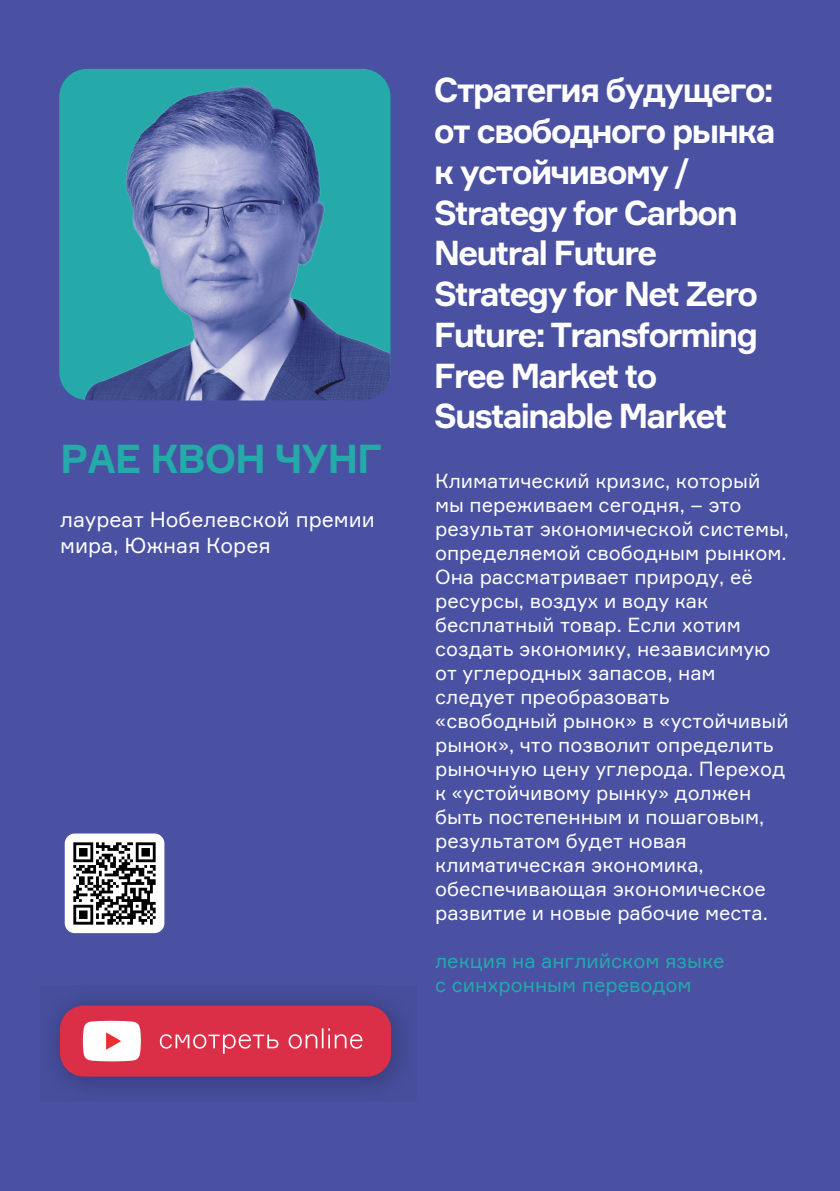
<style>
.page{position:relative;width:840px;height:1191px;background:#fff}
.page>*{position:absolute;margin:0;border:0;box-sizing:border-box;transform-origin:0 0}
.t1{font:700 39.6px "Formular";letter-spacing:-.03em;color:#25a9a9}
.t2{font:700 34px/40.8px "Formular";letter-spacing:-.06em;color:#fff}
.t3{font:21.2px/25.4px "Formular";color:#fff}
.t4{font:20px/24px "Formular";color:#fff}
.t5{font:20px/24px "Formular";color:#22aaa9}
</style>
<div class="page">
<div style="left:0;top:0;width:839px;height:1191px;background:#4a51a2"></div>
<svg style="left:49px;top:994px;width:359px;height:100px;fill:#434992"></svg>
<div style="left:60px;top:1005px;width:331px;height:71px;background:#db2f47;border-radius:24px"></div>
<svg style="left:160px;top:1028px;width:202px;height:25px"></svg>
<svg style="left:83px;top:1020px;width:58px;height:41px;background:#fbe4e6"></svg>
<div style="left:59px;top:69px;width:331px;height:331px;background:#25a9a9;border-radius:28px"></div>
<img style="left:65px;top:80px;width:325px;height:320px">
<img style="left:65px;top:833px;width:99px;height:100px">
<h1 class="t1" style="left:60px;top:434px;width:323px">РАЕ КВОН ЧУНГ</h1>
<p class="t3" style="left:60px;top:506px;width:316px">лауреат Нобелевской премии мира, Южная Корея</p>
<h2 class="t2" style="left:433px;top:69px;width:343px">Стратегия будущего: от свободного рынка к устойчивому /<br>Strategy for Carbon<br>Neutral Future<br>Strategy for Net Zero<br>Future: Transforming<br>Free Market to<br>Sustainable Market</h2>
<p class="t4" style="left:435px;top:468px;width:355px">Климатический кризис, который мы переживаем сегодня, – это результат экономической системы, определяемой свободным рынком.<br>Она рассматривает природу, её ресурсы, воздух и воду как бесплатный товар. Если хотим создать экономику, независимую от углеродных запасов, нам следует преобразовать «свободный рынок» в «устойчивый рынок», что позволит определить рыночную цену углерода. Переход к «устойчивому рынку» должен быть постепенным и пошаговым, результатом будет новая климатическая экономика, обеспечивающая экономическое развитие и новые рабочие места.</p>
<p class="t5" style="left:435px;top:948px;width:291px">лекция на английском языке с синхронным переводом</p>
</div>
